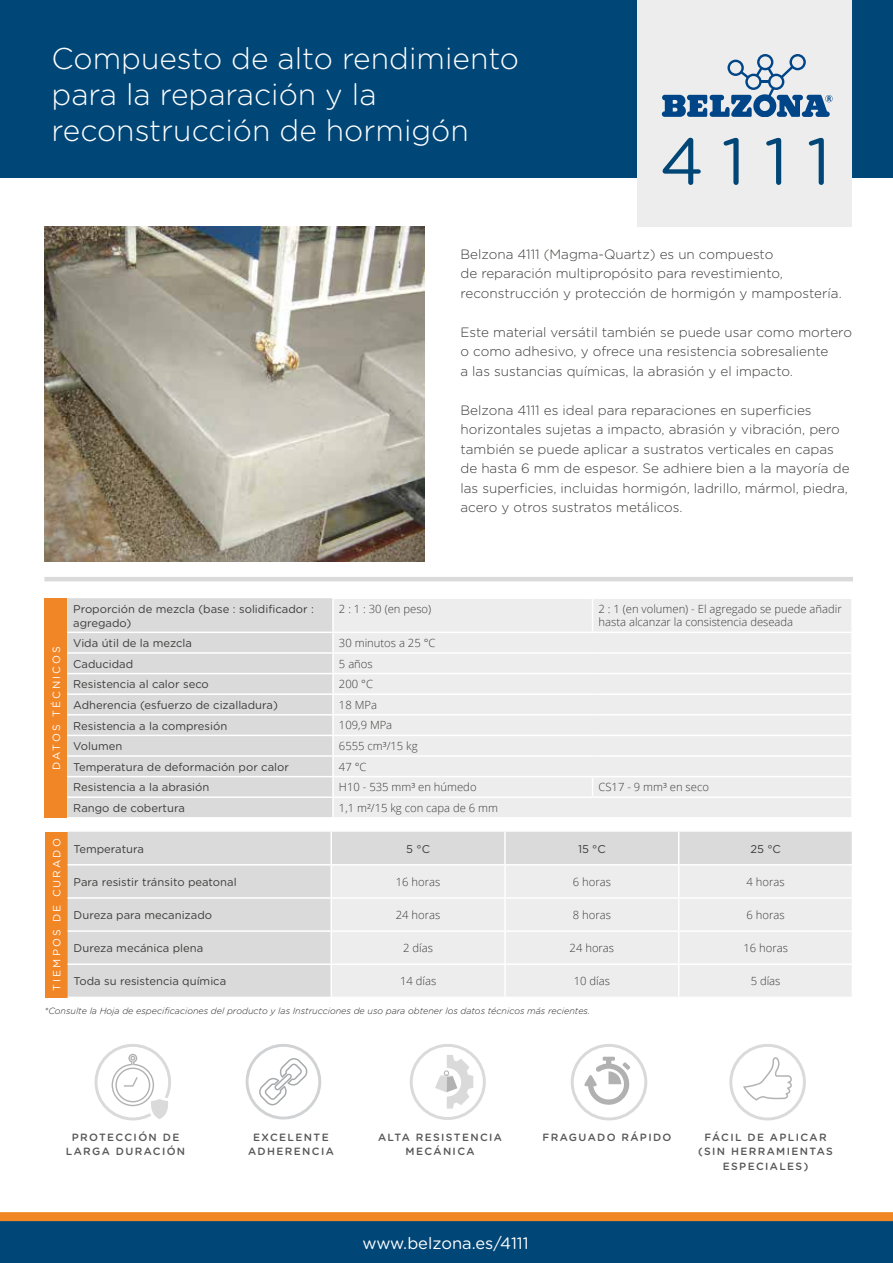
<style>
.page{position:relative;width:893px;height:1263px;background:#fff}
.page>*{position:absolute;margin:0;border:0;box-sizing:border-box;transform-origin:0 0}
.t1{font:66px "Gotham Rounded";color:#004676}
.t2{font:300 30px/36px "Gotham Rounded";color:#fff}
.t3{font:16.5px "Gotham Rounded";color:#fff}
.t4{font:300 13.5px/19.5px "Gotham Rounded";color:#3c3c3b}
.t5{font:11.25px/13.5px "Gotham Rounded";color:#3c3c3b}
.t6{font:300 11.25px/13.5px "Open Sans";color:#3c3c3b}
.t7{font:500 10.5px/14.9px "Gotham Rounded";letter-spacing:.13em;color:#575756;text-align:center}
.t8{font:10.5px "Gotham Rounded";letter-spacing:.2em;color:#fff}
.t9{font:italic 300 9px "Gotham Rounded";color:#282827}
</style>
<div class="page">
<div style="left:0;top:0;width:893px;height:178px;background:#004676"></div>
<div style="left:0;top:1220px;width:893px;height:43px;background:#004676"></div>
<img style="left:44px;top:226px;width:380px;height:335px">
<hr style="left:44px;top:577px;width:809px;height:4px;background:#dadada">
<div style="left:638px;top:0;width:214px;height:226px;background:#ededed"></div>
<div style="left:0;top:1212px;width:893px;height:9px;background:#f18625"></div>
<svg style="left:410px;top:1044px;width:76px;height:76px"></svg>
<svg style="left:95px;top:1044px;width:76px;height:76px"></svg>
<svg style="left:729px;top:1044px;width:77px;height:76px"></svg>
<svg style="left:662px;top:54px;width:171px;height:63px"></svg>
<svg style="left:246px;top:1044px;width:75px;height:75px"></svg>
<svg style="left:571px;top:1044px;width:76px;height:76px"></svg>
<div style="left:44px;top:598px;width:23px;height:220px;background:#f18626"></div>
<div style="left:67px;top:598px;width:265px;height:219px;background:#dadada"></div>
<div style="left:334px;top:599px;width:517px;height:218px;background:#ededed"></div>
<hr style="left:592px;top:599px;width:1px;height:33px;background:#fff">
<hr style="left:67px;top:632px;width:266px;height:1px;background:#fff">
<hr style="left:333px;top:632px;width:259px;height:1px;background:#fff">
<hr style="left:592px;top:632px;width:261px;height:1px;background:#fff">
<hr style="left:67px;top:652px;width:266px;height:2px;background:#fff">
<hr style="left:333px;top:652px;width:259px;height:2px;background:#fff">
<hr style="left:592px;top:652px;width:261px;height:2px;background:#fff">
<hr style="left:67px;top:673px;width:266px;height:1px;background:#fff">
<hr style="left:333px;top:673px;width:259px;height:1px;background:#fff">
<hr style="left:592px;top:673px;width:261px;height:1px;background:#fff">
<hr style="left:67px;top:693px;width:266px;height:2px;background:#fff">
<hr style="left:333px;top:693px;width:259px;height:2px;background:#fff">
<hr style="left:592px;top:693px;width:261px;height:2px;background:#fff">
<hr style="left:67px;top:714px;width:266px;height:1px;background:#fff">
<hr style="left:333px;top:714px;width:259px;height:1px;background:#fff">
<hr style="left:592px;top:714px;width:261px;height:1px;background:#fff">
<hr style="left:67px;top:735px;width:266px;height:1px;background:#fff">
<hr style="left:333px;top:735px;width:259px;height:1px;background:#fff">
<hr style="left:592px;top:735px;width:261px;height:1px;background:#fff">
<hr style="left:67px;top:755px;width:266px;height:2px;background:#fff">
<hr style="left:333px;top:755px;width:259px;height:2px;background:#fff">
<hr style="left:592px;top:755px;width:261px;height:2px;background:#fff">
<hr style="left:67px;top:776px;width:266px;height:1px;background:#fff">
<hr style="left:333px;top:776px;width:259px;height:1px;background:#fff">
<hr style="left:592px;top:776px;width:261px;height:1px;background:#fff">
<svg style="left:592px;top:777px;width:1px;height:19px"></svg>
<hr style="left:67px;top:796px;width:266px;height:2px;background:#fff">
<hr style="left:333px;top:796px;width:259px;height:2px;background:#fff">
<hr style="left:592px;top:796px;width:261px;height:2px;background:#fff">
<div style="left:45px;top:832px;width:23px;height:165px;background:#f18626"></div>
<div style="left:68px;top:832px;width:784px;height:164px;background:#dadada"></div>
<div style="left:332px;top:865px;width:520px;height:131px;background:#ededed"></div>
<hr style="left:504px;top:832px;width:2px;height:32px;background:#fff">
<hr style="left:678px;top:832px;width:1px;height:32px;background:#fff">
<hr style="left:504px;top:865px;width:2px;height:32px;background:#fff">
<hr style="left:678px;top:865px;width:1px;height:32px;background:#fff">
<hr style="left:68px;top:897px;width:263px;height:2px;background:#fff">
<hr style="left:331px;top:897px;width:174px;height:2px;background:#fff">
<hr style="left:505px;top:897px;width:174px;height:2px;background:#fff">
<hr style="left:504px;top:899px;width:2px;height:31px;background:#fff">
<hr style="left:679px;top:897px;width:174px;height:2px;background:#fff">
<hr style="left:678px;top:899px;width:1px;height:31px;background:#fff">
<hr style="left:68px;top:930px;width:263px;height:2px;background:#fff">
<hr style="left:331px;top:930px;width:174px;height:2px;background:#fff">
<hr style="left:505px;top:930px;width:174px;height:2px;background:#fff">
<hr style="left:504px;top:932px;width:2px;height:31px;background:#fff">
<hr style="left:679px;top:930px;width:174px;height:2px;background:#fff">
<hr style="left:678px;top:932px;width:1px;height:31px;background:#fff">
<hr style="left:68px;top:963px;width:263px;height:2px;background:#fff">
<hr style="left:331px;top:963px;width:174px;height:2px;background:#fff">
<hr style="left:505px;top:963px;width:174px;height:2px;background:#fff">
<hr style="left:504px;top:965px;width:2px;height:31px;background:#fff">
<hr style="left:679px;top:963px;width:174px;height:2px;background:#fff">
<hr style="left:678px;top:965px;width:1px;height:31px;background:#fff">
<hr style="left:330px;top:832px;width:2px;height:32px;background:#fff">
<hr style="left:68px;top:864px;width:263px;height:1px;background:#fff">
<hr style="left:331px;top:864px;width:174px;height:1px;background:#fff">
<hr style="left:330px;top:865px;width:2px;height:32px;background:#fff">
<hr style="left:505px;top:864px;width:174px;height:1px;background:#fff">
<hr style="left:679px;top:864px;width:174px;height:1px;background:#fff">
<hr style="left:330px;top:899px;width:2px;height:31px;background:#fff">
<hr style="left:330px;top:932px;width:2px;height:31px;background:#fff">
<hr style="left:330px;top:965px;width:2px;height:31px;background:#fff">
<h2 class="t2" style="left:52px;top:39px;width:469px">Compuesto de alto rendimiento para la reparación y la reconstrucción de hormigón</h2>
<h1 class="t1" style="left:660px;top:116px;width:172px">4111</h1>
<p class="t4" style="left:460px;top:243px;width:383px">Belzona 4111 (Magma-Quartz) es un compuesto<br>de reparación multipropósito para revestimiento, reconstrucción y protección de hormigón y mampostería.</p>
<p class="t4" style="left:460px;top:321px;width:393px">Este material versátil también se puede usar como mortero o como adhesivo, y ofrece una resistencia sobresaliente<br>a las sustancias químicas, la abrasión y el impacto.</p>
<p class="t4" style="left:460px;top:399px;width:391px">Belzona 4111 es ideal para reparaciones en superficies horizontales sujetas a impacto, abrasión y vibración, pero también se puede aplicar a sustratos verticales en capas de hasta 6 mm de espesor. Se adhiere bien a la mayoría de las superficies, incluidas hormigón, ladrillo, mármol, piedra, acero y otros sustratos metálicos.</p>
<p class="t8" style="left:49px;top:770px;width:125px;rotate:-90deg">DATOS TÉCNICOS</p>
<p class="t5" style="left:73px;top:602px;width:242px">Proporción de mezcla (base : solidificador : agregado)</p>
<p class="t6" style="left:339px;top:602px;width:94px">2 : 1 : 30 (en peso)</p>
<p class="t6" style="left:598px;top:602px;width:245px">2 : 1 (en volumen) - El agregado se puede añadir hasta alcanzar la consistencia deseada</p>
<p class="t5" style="left:73px;top:636px;width:120px">Vida útil de la mezcla</p>
<p class="t6" style="left:339px;top:636px;width:98px">30 minutos a 25 °C</p>
<p class="t5" style="left:73px;top:656px;width:62px">Caducidad</p>
<p class="t6" style="left:339px;top:656px;width:35px">5 años</p>
<p class="t5" style="left:73px;top:677px;width:137px">Resistencia al calor seco</p>
<p class="t6" style="left:339px;top:677px;width:35px">200 °C</p>
<p class="t5" style="left:73px;top:698px;width:206px">Adherencia (esfuerzo de cizalladura)</p>
<p class="t6" style="left:339px;top:698px;width:40px">18 MPa</p>
<p class="t5" style="left:73px;top:718px;width:156px">Resistencia a la compresión</p>
<p class="t6" style="left:339px;top:718px;width:55px">109,9 MPa</p>
<p class="t5" style="left:73px;top:739px;width:51px">Volumen</p>
<p class="t6" style="left:339px;top:739px;width:80px">6555 cm³/15 kg</p>
<p class="t5" style="left:73px;top:760px;width:217px">Temperatura de deformación por calor</p>
<p class="t6" style="left:339px;top:759px;width:29px">47 °C</p>
<p class="t5" style="left:73px;top:780px;width:138px">Resistencia a la abrasión</p>
<p class="t6" style="left:339px;top:780px;width:139px">H10 - 535 mm³ en húmedo</p>
<p class="t6" style="left:598px;top:780px;width:112px">CS17 - 9 mm³ en seco</p>
<p class="t5" style="left:73px;top:801px;width:113px">Rango de cobertura</p>
<p class="t6" style="left:339px;top:801px;width:161px">1,1 m²/15 kg con capa de 6 mm</p>
<p class="t8" style="left:50px;top:991px;width:154px;rotate:-90deg">TIEMPOS DE CURADO</p>
<p class="t5" style="left:74px;top:841px;width:72px">Temperatura</p>
<p class="t5" style="left:406px;top:841px;width:25px">5 °C</p>
<p class="t5" style="left:578px;top:841px;width:29px">15 °C</p>
<p class="t5" style="left:750px;top:841px;width:32px">25 °C</p>
<p class="t5" style="left:74px;top:875px;width:165px">Para resistir tránsito peatonal</p>
<p class="t6" style="left:396px;top:874px;width:46px">16 horas</p>
<p class="t6" style="left:573px;top:874px;width:40px">6 horas</p>
<p class="t6" style="left:746px;top:874px;width:40px">4 horas</p>
<p class="t5" style="left:74px;top:908px;width:140px">Dureza para mecanizado</p>
<p class="t6" style="left:396px;top:908px;width:46px">24 horas</p>
<p class="t6" style="left:573px;top:908px;width:40px">8 horas</p>
<p class="t6" style="left:746px;top:908px;width:40px">6 horas</p>
<p class="t5" style="left:74px;top:941px;width:131px">Dureza mecánica plena</p>
<p class="t6" style="left:403px;top:941px;width:31px">2 días</p>
<p class="t6" style="left:570px;top:941px;width:46px">24 horas</p>
<p class="t6" style="left:743px;top:941px;width:46px">16 horas</p>
<p class="t5" style="left:74px;top:974px;width:154px">Toda su resistencia química</p>
<p class="t6" style="left:400px;top:974px;width:38px">14 días</p>
<p class="t6" style="left:574px;top:974px;width:38px">10 días</p>
<p class="t6" style="left:751px;top:974px;width:31px">5 días</p>
<p class="t9" style="left:44px;top:1004px;width:547px">*Consulte la Hoja de especificaciones del producto y las Instrucciones de uso para obtener los datos técnicos más recientes.</p>
<p class="t7" style="left:66px;top:1129px;width:121px">PROTECCIÓN DE<br>LARGA DURACIÓN</p>
<p class="t7" style="left:698px;top:1129px;width:136px">FÁCIL DE APLICAR (SIN HERRAMIENTAS<br>ESPECIALES)</p>
<p class="t7" style="left:248px;top:1129px;width:87px">EXCELENTE<br>ADHERENCIA</p>
<p class="t7" style="left:378px;top:1129px;width:125px">ALTA RESISTENCIA<br>MECÁNICA</p>
<p class="t7" style="left:543px;top:1129px;width:130px">FRAGUADO RÁPIDO</p>
<p class="t3" style="left:362px;top:1232px;width:168px">www.belzona.es/4111</p>
</div>
